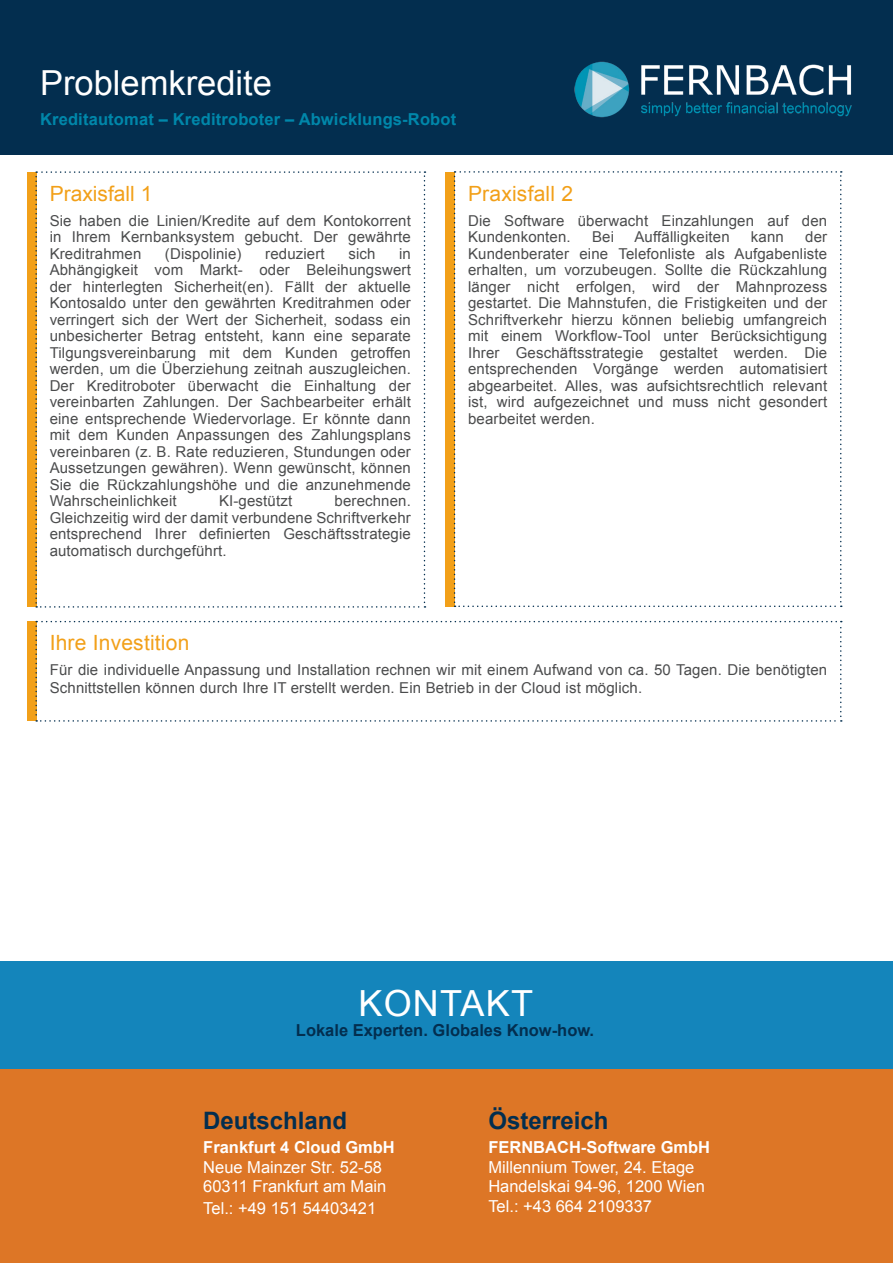
<style>
.page{position:relative;width:893px;height:1263px;background:#fff}
.page>*{position:absolute;margin:0;border:0;box-sizing:border-box;transform-origin:0 0}
.t1{font:36px "Arial";color:#fff}
.t2{font:34.5px "Arial";color:#fff}
.t3{font:700 24px "Arial";color:#032e4f}
.t4{font:21px "Arial";letter-spacing:.01em;color:#f2a019}
.t5{font:16.5px/19.8px "Arial";color:#fff}
.t6{font:700 16.5px "Arial";letter-spacing:.01em;color:#0087aa}
.t7{font:700 16.5px "Arial";color:#fff}
.t8{font:700 16.5px "Arial";color:#032e4f}
.t9{font:15px/16.5px "Arial";letter-spacing:.01em;color:#4b4c4d;text-align:justify}
</style>
<div class="page">
<div style="left:0;top:0;width:893px;height:155px;background:#032e4f"></div>
<img style="left:574px;top:61px;width:278px;height:57px">
<div style="left:0;top:961px;width:893px;height:302px;background:#1485bb"></div>
<div style="left:0;top:1069px;width:893px;height:194px;background:#dd7626"></div>
<div style="left:27px;top:172px;width:9px;height:435px;background:#f2a019"></div>
<svg style="left:35px;top:171px;width:390px;height:437px"></svg>
<div style="left:445px;top:172px;width:10px;height:434px;background:#f2a019"></div>
<svg style="left:454px;top:171px;width:388px;height:436px"></svg>
<div style="left:27px;top:622px;width:9px;height:99px;background:#f2a019"></div>
<svg style="left:35px;top:621px;width:807px;height:101px"></svg>
<p class="t2" style="left:40px;top:59px;width:233px">Problemkredite</p>
<p class="t6" style="left:40px;top:108px;width:418px">Kreditautomat – Kreditroboter – Abwicklungs-Robot</p>
<p class="t4" style="left:50px;top:179px;width:104px">Praxisfall 1</p>
<p class="t9" style="left:50px;top:212px;width:363px">Sie haben die Linien/Kredite auf dem Kontokorrent in Ihrem Kernbanksystem gebucht. Der gewährte Kreditrahmen</p>
<p class="t9" style="left:165px;top:245px;width:78px">(Dispolinie)</p>
<p class="t9" style="left:265px;top:245px;width:61px">reduziert</p>
<p class="t9" style="left:348px;top:245px;width:29px">sich</p>
<p class="t9" style="left:50px;top:245px;width:363px;text-indent:349px">in Abhängigkeit vom Markt- oder Beleihungswert der hinterlegten Sicherheit(en). Fällt der aktuelle Kontosaldo unter den gewährten Kreditrahmen oder verringert sich der Wert der Sicherheit, sodass ein unbesicherter Betrag entsteht, kann eine separate Tilgungsvereinbarung mit dem Kunden getroffen werden, um die Überziehung zeitnah auszugleichen.<br>Der Kreditroboter überwacht die Einhaltung der vereinbarten Zahlungen. Der Sachbearbeiter erhält eine entsprechende Wiedervorlage. Er könnte dann mit dem Kunden Anpassungen des Zahlungsplans vereinbaren (z. B. Rate reduzieren, Stundungen oder Aussetzungen gewähren). Wenn gewünscht, können Sie die Rückzahlungshöhe und die anzunehmende Wahrscheinlichkeit</p>
<p class="t9" style="left:219px;top:493px;width:75px">KI-gestützt</p>
<p class="t9" style="left:50px;top:493px;width:363px;text-indent:285px">berechnen.<br>Gleichzeitig wird der damit verbundene Schriftverkehr entsprechend Ihrer definierten Geschäftsstrategie automatisch durchgeführt.</p>
<p class="t4" style="left:468px;top:179px;width:106px">Praxisfall 2</p>
<p class="t9" style="left:468px;top:212px;width:361px">Die Software überwacht Einzahlungen auf den<br>Kundenkonten.</p>
<p class="t9" style="left:592px;top:229px;width:23px">Bei</p>
<p class="t9" style="left:634px;top:229px;width:97px">Auffälligkeiten</p>
<p class="t9" style="left:751px;top:229px;width:34px">kann</p>
<p class="t9" style="left:468px;top:229px;width:361px;text-indent:337px">der Kundenberater eine Telefonliste als Aufgabenliste erhalten, um vorzubeugen. Sollte die Rückzahlung länger nicht erfolgen, wird der Mahnprozess gestartet. Die Mahnstufen, die Fristigkeiten und der Schriftverkehr hierzu können beliebig umfangreich mit einem Workflow-Tool unter Berücksichtigung Ihrer Geschäftsstrategie gestaltet werden. Die entsprechenden Vorgänge werden automatisiert abgearbeitet. Alles, was aufsichtsrechtlich relevant ist, wird aufgezeichnet und muss nicht gesondert bearbeitet werden.</p>
<p class="t4" style="left:50px;top:628px;width:141px">Ihre Investition</p>
<p class="t9" style="left:50px;top:661px;width:779px;line-height:18px">Für die individuelle Anpassung und Installation rechnen wir mit einem Aufwand von ca. 50 Tagen. Die benötigten<br>Schnittstellen können durch Ihre IT erstellt werden. Ein Betrieb in der Cloud ist möglich.</p>
<p class="t1" style="left:358px;top:979px;width:79px">Kontakt</p>
<p class="t8" style="left:296px;top:1018px;width:300px">Lokale Experten. Globales Know-how.</p>
<p class="t3" style="left:203px;top:1103px;width:146px">Deutschland</p>
<p class="t7" style="left:203px;top:1135px;width:193px">Frankfurt 4 Cloud GmbH</p>
<p class="t5" style="left:203px;top:1157px;width:185px">Neue Mainzer Str. 52-58<br>60311 Frankfurt am Main</p>
<p class="t5" style="left:203px;top:1198px;width:174px">Tel.: +49 151 54403421</p>
<p class="t3" style="left:488px;top:1103px;width:122px">Österreich</p>
<p class="t7" style="left:488px;top:1135px;width:223px">FERNBACH-Software GmbH</p>
<p class="t5" style="left:488px;top:1157px;width:208px">Millennium Tower, 24. Etage</p>
<p class="t5" style="left:488px;top:1176px;width:218px">Handelskai 94-96, 1200 Wien</p>
<p class="t5" style="left:488px;top:1196px;width:165px">Tel.: +43 664 2109337</p>
</div>
